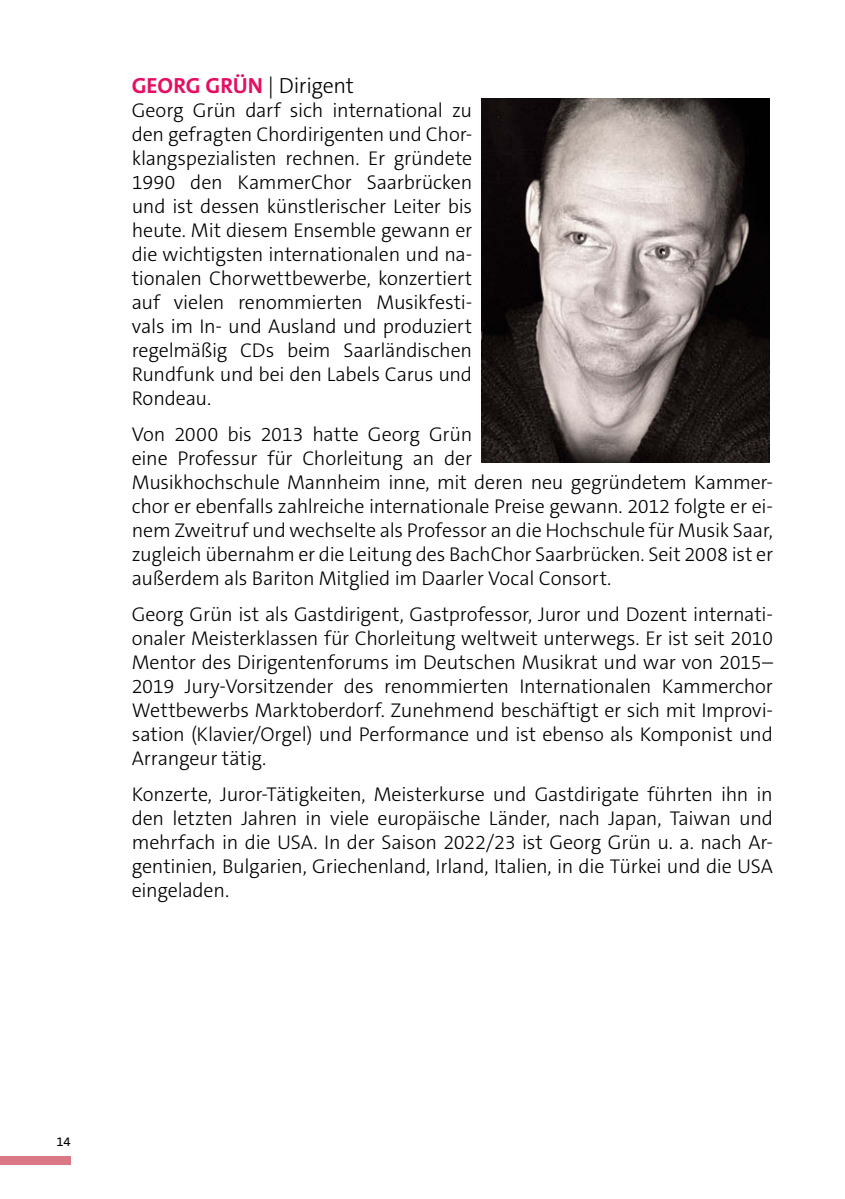
<style>
.page{position:relative;width:845px;height:1199px;background:#fff}
.page>*{position:absolute;margin:0;border:0;box-sizing:border-box;transform-origin:0 0}
.t1{font:700 22px "The Sans C5";color:#e50e62}
.t2{font:300 20px/24px "The Sans C5";letter-spacing:-.01em;color:#000;text-align:justify}
.t3{font:13px "The Sans C5";color:#000}
.s1{font-weight:300;color:#000}
</style>
<div class="page">
<div style="left:0;top:1156px;width:70px;height:9px;background:#da7885"></div>
<img style="left:481px;top:98px;width:287px;height:365px">
<p class="t1" style="left:132px;top:71px;width:224px">GEORG GRÜN <span class="s1">| Dirigent</span></p>
<p class="t2" style="left:132px;top:98px;width:342px">Georg Grün darf sich international zu den gefragten Chordirigenten und Chor&shy;klangspezialisten rechnen. Er gründete 1990 den KammerChor Saarbrücken und ist dessen künstlerischer Leiter bis heute. Mit diesem Ensemble gewann er die wichtigsten internationalen und na&shy;tionalen Chorwettbewerbe, konzertiert auf vielen renommierten Musikfesti&shy;vals im In- und Ausland und produziert regelmäßig CDs beim Saarländischen Rundfunk und bei den Labels Carus und Rondeau.</p>
<p class="t2" style="left:132px;top:422px;width:642px;text-align:left">Von 2000 bis 2013 hatte Georg Grün<br>eine Professur für Chorleitung an der<br>Musikhochschule Mannheim inne, mit deren neu gegründetem Kammer&shy;chor er ebenfalls zahlreiche internationale Preise gewann. 2012 folgte er ei&shy;nem Zweitruf und wechselte als Professor an die Hochschule für Musik Saar, zugleich übernahm er die Leitung des BachChor Saarbrücken. Seit 2008 ist er außerdem als Bariton Mitglied im Daarler Vocal Consort.</p>
<p class="t2" style="left:132px;top:602px;width:642px">Georg Grün ist als Gastdirigent, Gastprofessor, Juror und Dozent internati&shy;onaler Meisterklassen für Chorleitung weltweit unterwegs. Er ist seit 2010<br>Mentor des Dirigentenforums im Deutschen Musikrat und war von 2015– 2019 Jury-Vorsitzender des renommierten Internationalen Kammerchor Wettbewerbs Marktoberdorf. Zunehmend beschäftigt er sich mit Improvi&shy;sation (Klavier/Orgel) und Performance und ist ebenso als Komponist und Arrangeur tätig.</p>
<p class="t2" style="left:132px;top:782px;width:642px">Konzerte, Juror-Tätigkeiten, Meisterkurse und Gastdirigate führten ihn in den letzten Jahren in viele europäische Länder, nach Japan, Taiwan und mehrfach in die USA. In der Saison 2022/23 ist Georg Grün u. a. nach Ar&shy;gentinien, Bulgarien, Griechenland, Irland, Italien, in die Türkei und die USA eingeladen.</p>
<p class="t3" style="left:56px;top:1133px;width:16px">14</p>
</div>
